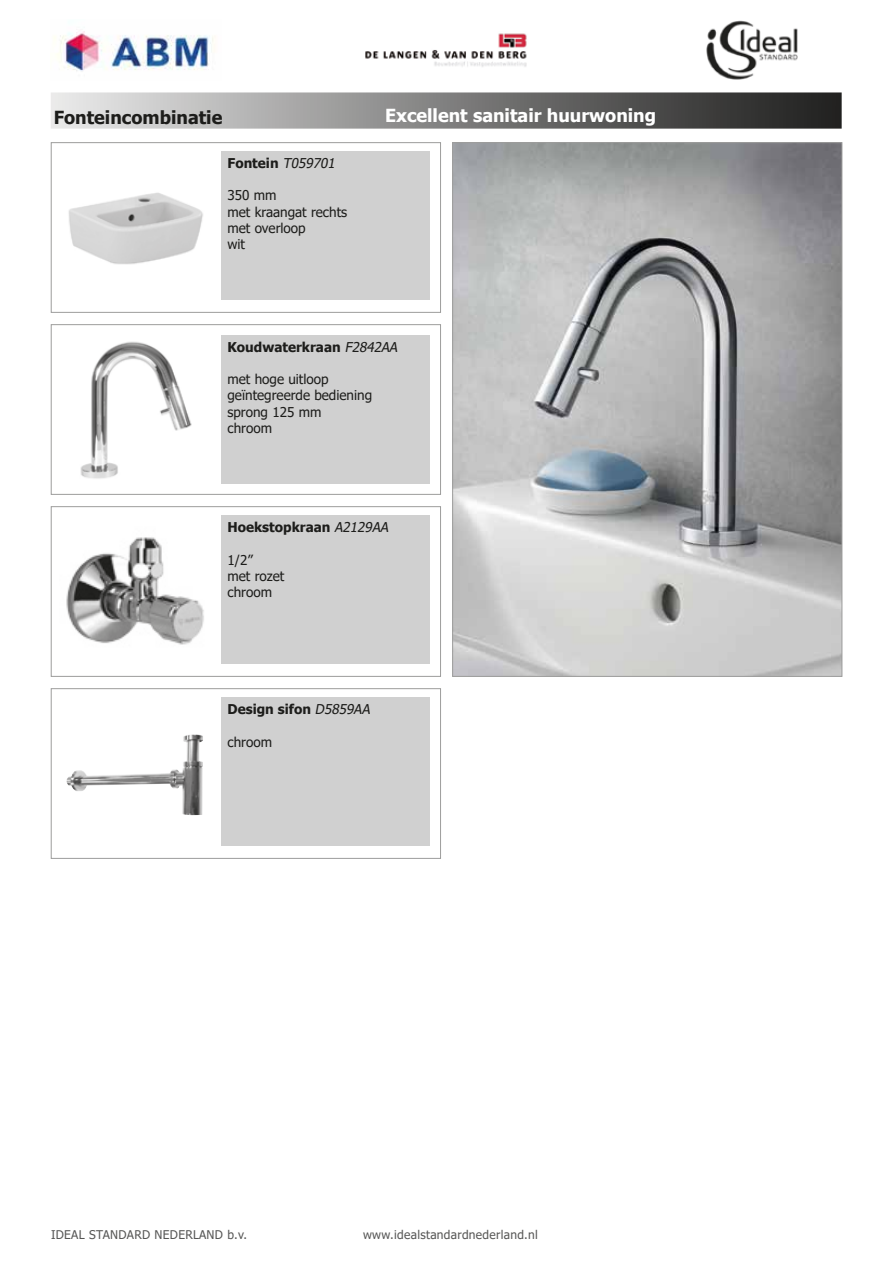
<style>
.page{position:relative;width:893px;height:1263px;background:#fff}
.page>*{position:absolute;margin:0;border:0;box-sizing:border-box;transform-origin:0 0}
.t1{font:700 18px "Tahoma";color:#fff}
.t2{font:700 18px "Tahoma";color:#1d1d1b}
.t3{font:13.5px/16.2px "Tahoma";color:#1d1d1b}
.t4{font:700 13.5px "Tahoma";color:#1d1d1b}
.t5{font:12px "Tahoma";letter-spacing:.025em;color:#575756}
.s1{font-weight:400;font-style:italic}
</style>
<div class="page">
<svg style="left:51px;top:92px;width:791px;height:37px;background:#848484"></svg>
<div style="left:51px;top:142px;width:390px;height:171px;border:1px solid #9d9d9c"></div>
<div style="left:51px;top:324px;width:390px;height:171px;border:1px solid #9d9d9c"></div>
<img style="left:80px;top:341px;width:112px;height:138px">
<div style="left:221px;top:335px;width:209px;height:149px;background:#d0d0d0"></div>
<img style="left:68px;top:192px;width:135px;height:73px">
<div style="left:221px;top:151px;width:209px;height:149px;background:#d0d0d0"></div>
<img style="left:454px;top:144px;width:386px;height:530px">
<div style="left:51px;top:506px;width:390px;height:170px;border:1px solid #9d9d9c"></div>
<img style="left:66px;top:537px;width:138px;height:108px">
<div style="left:221px;top:515px;width:209px;height:149px;background:#d0d0d0"></div>
<div style="left:51px;top:688px;width:390px;height:170px;border:1px solid #9d9d9c"></div>
<img style="left:66px;top:734px;width:137px;height:81px">
<div style="left:221px;top:697px;width:209px;height:149px;background:#d0d0d0"></div>
<img style="left:706px;top:20px;width:92px;height:60px">
<img style="left:54px;top:31px;width:161px;height:40px">
<img style="left:365px;top:33px;width:162px;height:34px">
<h1 class="t2" style="left:54px;top:105px;width:170px">Fonteincombinatie</h1>
<p class="t4" style="left:227px;top:154px;width:112px">Fontein <span class="s1">T059701</span></p>
<p class="t3" style="left:227px;top:188px;width:121px">350 mm<br>met kraangat rechts met overloop<br>wit</p>
<h1 class="t1" style="left:385px;top:103px;width:273px">Excellent sanitair huurwoning</h1>
<p class="t4" style="left:227px;top:337px;width:175px">Koudwaterkraan <span class="s1">F2842AA</span></p>
<p class="t3" style="left:227px;top:372px;width:146px">met hoge uitloop geïntegreerde bediening sprong 125 mm<br>chroom</p>
<p class="t4" style="left:227px;top:518px;width:166px">Hoekstopkraan <span class="s1">A2129AA</span></p>
<p class="t3" style="left:227px;top:552px;width:58px">1/2”<br>met rozet chroom</p>
<p class="t4" style="left:227px;top:700px;width:147px">Design sifon <span class="s1">D5859AA</span></p>
<p class="t3" style="left:227px;top:734px;width:46px">chroom</p>
<p class="t5" style="left:51px;top:1227px;width:198px">IDEAL STANDARD NEDERLAND b.v.</p>
<p class="t5" style="left:363px;top:1227px;width:176px">www.idealstandardnederland.nl</p>
</div>
